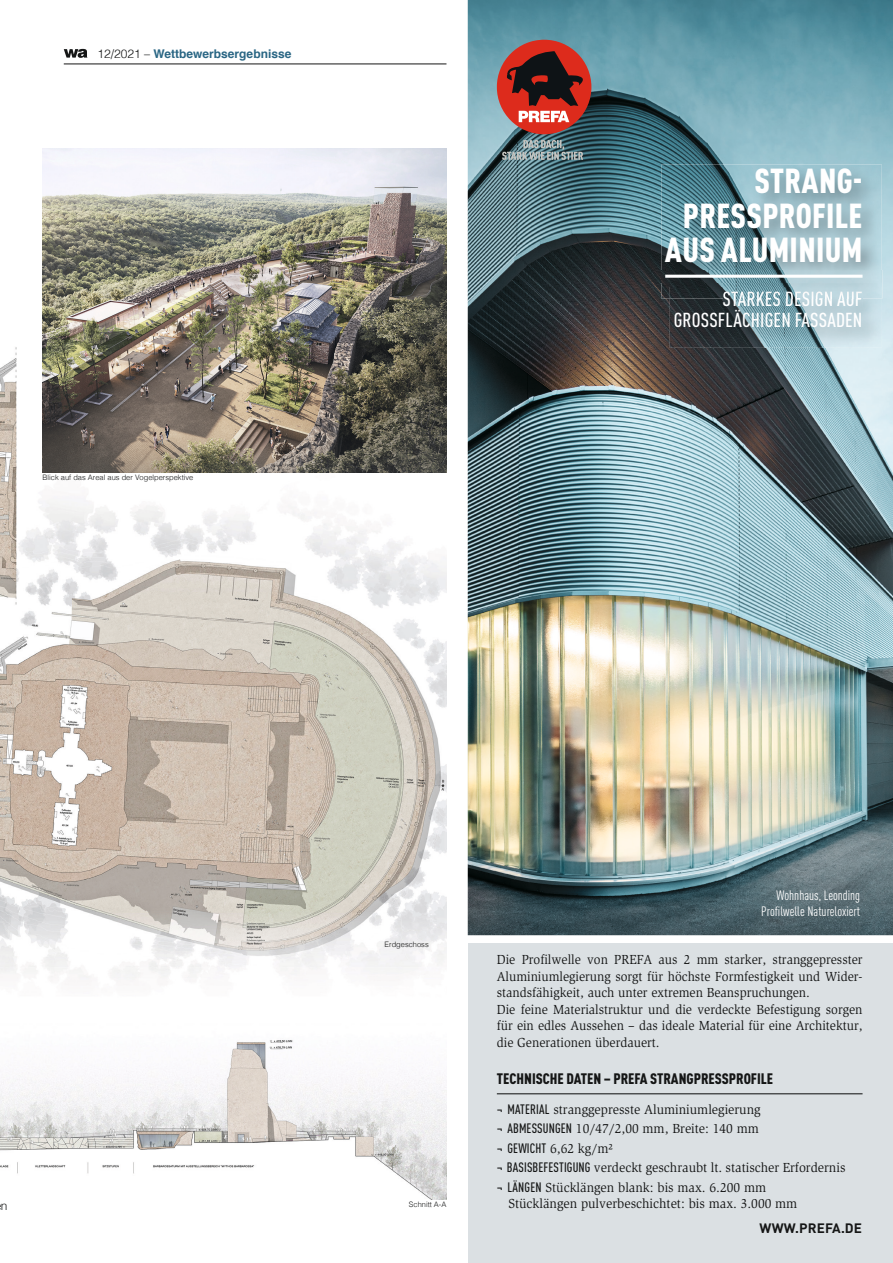
<style>
.page{position:relative;width:893px;height:1263px;background:#fff}
.page>*{position:absolute;margin:0;border:0;box-sizing:border-box;transform-origin:0 0}
.t1{font:900 condensed 34.2px/34.2px "DIN Pro";letter-spacing:.01em;color:#fff;text-align:right}
.t2{font:500 condensed 19.95px/21.3px "DIN Pro";letter-spacing:.01em;color:#fff;text-align:right}
.t3{font:900 condensed 15px "DIN Pro";color:#151616}
.t4{font:13.5px/16.5px "ITC Slimbach LTCE";color:#151616;scale:.94 1}
.t5{font:13.5px/19.5px "ITC Slimbach LTCE";color:#151616;scale:.96 1}
.t6{font:condensed 13.5px/16.2px "DIN Pro";color:#fff;text-align:right}
.t7{font:700 13.5px "DIN Pro";letter-spacing:.01em;color:#151616}
.t8{font:700 12px "Helvetica";color:#2a6684}
.t9{font:300 12px "Helvetica";color:#151616}
.t10{font:300 7.5px "Helvetica";color:#151616}
.s1{font-weight:300;color:#151616}
.s2{font-family:"DIN Pro";font-weight:500;font-stretch:condensed}
</style>
<div class="page">
<hr style="left:64px;top:64px;width:382px;height:1px;background:#151616">
<svg style="left:64px;top:49px;width:23px;height:9px"></svg>
<div style="left:468px;top:943px;width:425px;height:320px;background:#dbe0e3"></div>
<img style="left:468px;top:0;width:425px;height:935px">
<img style="left:661px;top:164px;width:221px;height:106px">
<img style="left:670px;top:298px;width:212px;height:50px">
<img style="left:723px;top:298px;width:139px;height:8px">
<img style="left:661px;top:282px;width:221px;height:16px">
<img style="left:661px;top:270px;width:221px;height:12px">
<img style="left:723px;top:291px;width:139px;height:7px">
<hr style="left:665px;top:275px;width:197px;height:3px;background:#fff">
<svg style="left:502px;top:140px;width:81px;height:19px;background:#6b8286"></svg>
<div style="left:497px;top:40px;width:94px;height:94px;background:#dd2b1c;border-radius:50%"></div>
<svg style="left:507px;top:51px;width:76px;height:71px"></svg>
<hr style="left:497px;top:1093px;width:365px;height:1px;background:#151616">
<img style="left:0;top:230px;width:446px;height:969px">
<img style="left:43px;top:149px;width:403px;height:323px">
<p class="t8" style="left:97px;top:44px;width:195px"><span class="s1">12/2021 –</span> Wettbewerbsergebnisse</p>
<p class="t10" style="left:43px;top:470px;width:152px">Blick auf das Areal aus der Vogelperspektive</p>
<h1 class="t1" style="left:665px;top:161px;width:199px">STRANG-<br>PRESSPROFILE<br>AUS ALUMINIUM</h1>
<h2 class="t2" style="left:674px;top:286px;width:190px">STARKES DESIGN AUF<br>GROSSFLÄCHIGEN FASSADEN</h2>
<p class="t9" style="left:1px;top:1196px;width:8px">n</p>
<p class="t10" style="left:385px;top:938px;width:46px">Erdgeschoss</p>
<p class="t10" style="left:409px;top:1198px;width:39px">Schnitt A-A</p>
<p class="t6" style="left:761px;top:886px;width:100px">Wohnhaus, Leonding<br>Profilwelle Natureloxiert</p>
<p class="t4" style="left:497px;top:951px;width:391px">Die Profilwelle von PREFA aus 2 mm starker, stranggepresster Aluminiumlegierung sorgt für höchste Formfestigkeit und Wider&shy;standsfähigkeit, auch unter extremen Beanspruchungen.<br>Die feine Materialstruktur und die verdeckte Befestigung sorgen für ein edles Aussehen – das ideale Material für eine Architektur, die Generationen überdauert.</p>
<p class="t3" style="left:497px;top:1067px;width:278px">TECHNISCHE DATEN – PREFA STRANGPRESSPROFILE</p>
<p class="t5" style="left:497px;top:1100px;width:365px"><span class="s2">¬ MATERIAL</span> stranggepresste Aluminiumlegierung<br><span class="s2">¬ ABMESSUNGEN</span> 10/47/2,00 mm, Breite: 140 mm<br><span class="s2">¬ GEWICHT</span> 6,62 kg/m²<br><span class="s2">¬ BASISBEFESTIGUNG</span> verdeckt geschraubt lt. statischer Erfordernis <span class="s2">¬ LÄNGEN</span> Stücklängen blank: bis max. 6.200 mm</p>
<p class="t5" style="left:508px;top:1194px;width:302px">Stücklängen pulverbeschichtet: bis max. 3.000 mm</p>
<p class="t7" style="left:760px;top:1216px;width:104px">WWW.PREFA.DE</p>
</div>
